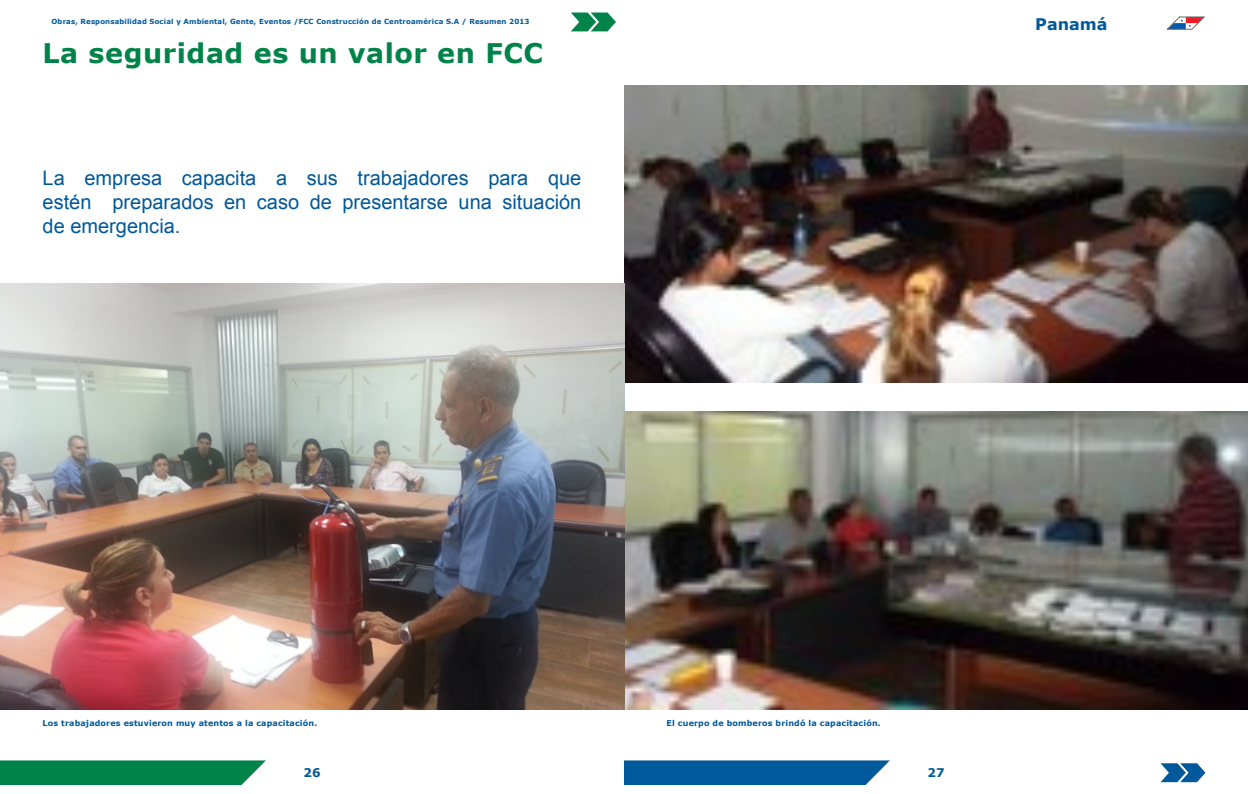
<style>
.page{position:relative;width:1248px;height:794px;background:#fff}
.page>*{position:absolute;margin:0;border:0;box-sizing:border-box;transform-origin:0 0}
.t1{font:700 27px "Verdana";letter-spacing:.02em;color:#008348}
.t2{font:20px/24px "Arial";color:#00599b;text-align:justify}
.t3{font:700 16px "Verdana";color:#00599b}
.t4{font:700 12px "Verdana";color:#00599b}
.t5{font:700 8px "Verdana";letter-spacing:.02em;color:#00599b}
.t6{font:700 7px "Verdana";letter-spacing:.02em;color:#00599b}
</style>
<div class="page">
<svg style="left:0;top:760px;width:266px;height:25px;background:#108a53"></svg>
<svg style="left:624px;top:760px;width:265px;height:25px;background:#0f62a0"></svg>
<svg style="left:571px;top:13px;width:45px;height:18px"></svg>
<svg style="left:1160px;top:763px;width:45px;height:19px"></svg>
<img style="left:624px;top:85px;width:623px;height:298px">
<img style="left:624px;top:411px;width:623px;height:298px">
<img style="left:0;top:283px;width:624px;height:426px">
<svg style="left:1167px;top:16px;width:38px;height:14px"></svg>
<p class="t6" style="left:52px;top:17px;width:479px">Obras, Responsabilidad Social y Ambiental, Gente, Eventos /FCC Construcción de Centroamérica S.A / Resumen 2013</p>
<h1 class="t1" style="left:43px;top:36px;width:502px">La seguridad es un valor en FCC</h1>
<p class="t2" style="left:43px;top:166px;width:540px">La empresa capacita a sus trabajadores para que estén preparados en caso de presentarse una situación de emergencia.</p>
<p class="t3" style="left:1035px;top:14px;width:74px">Panamá</p>
<p class="t5" style="left:43px;top:717px;width:276px">Los trabajadores estuvieron muy atentos a la capacitación.</p>
<p class="t5" style="left:666px;top:717px;width:216px">El cuerpo de bomberos brindó la capacitación.</p>
<p class="t4" style="left:303px;top:765px;width:19px">26</p>
<p class="t4" style="left:927px;top:765px;width:19px">27</p>
</div>
